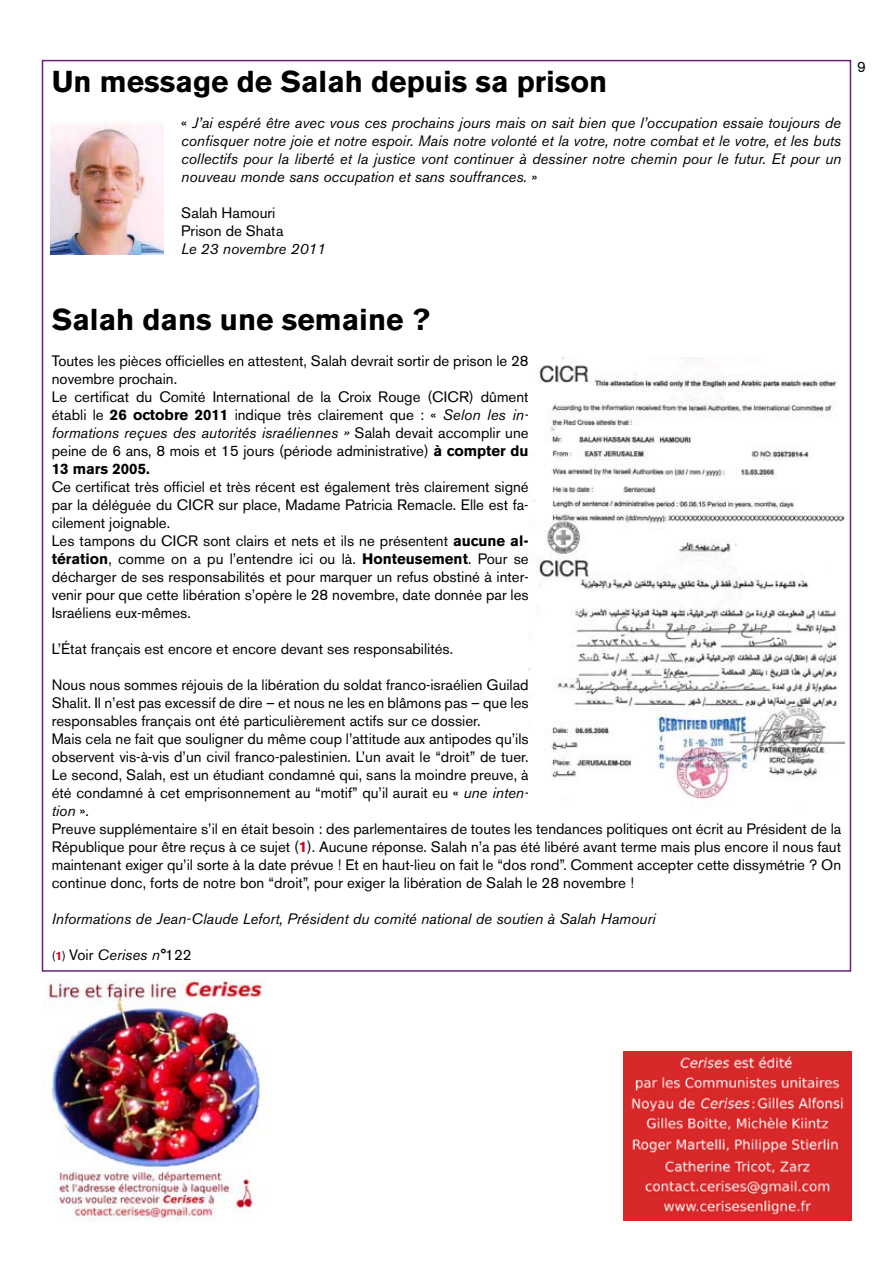
<style>
.page{position:relative;width:893px;height:1263px;background:#fff}
.page>*{position:absolute;margin:0;border:0;box-sizing:border-box;transform-origin:0 0}
.t1{font:700 30px "Akzidenz Grotesk BE";color:#000}
.t2{font:15px/18px "Akzidenz Grotesk BE";color:#000}
.t3{font:italic 15px/18px "Akzidenz Grotesk BE";color:#000;text-align:justify}
.s1{font-style:normal}
.s2{font-weight:700}
.s3{font-style:italic}
.s4{font-weight:700;color:#cd071e}
.s5{font-style:normal;font-size:12px}
.s6{font-weight:700;font-style:normal;font-size:12px;color:#cd071e}
</style>
<div class="page">
<img style="left:51px;top:122px;width:113px;height:132px">
<img style="left:43px;top:980px;width:222px;height:241px">
<img style="left:624px;top:1051px;width:227px;height:170px">
<img style="left:529px;top:357px;width:316px;height:445px">
<h1 class="t1" style="left:52px;top:65px;width:557px">Un message de Salah depuis sa prison</h1>
<p class="t3" style="left:181px;top:114px;width:661px"><span class="s1">«</span> J’ai espéré être avec vous ces prochains jours mais on sait bien que l’occupation essaie toujours de confisquer notre joie et notre espoir. Mais notre volonté et la votre, notre combat et le votre, et les buts collectifs pour la liberté et la justice vont continuer à dessiner notre chemin pour le futur. Et pour un nouveau monde sans occupation et sans souffrances. <span class="s1">»</span></p>
<p class="t2" style="left:181px;top:204px;width:104px">Salah Hamouri<br>Prison de Shata</p>
<p class="t3" style="left:181px;top:240px;width:146px">Le 23 novembre 2011</p>
<p class="t2" style="left:857px;top:58px;width:10px">9</p>
<h1 class="t1" style="left:52px;top:302px;width:380px">Salah dans une semaine ?</h1>
<p class="t2" style="left:52px;top:352px;width:478px">Toutes les pièces officielles en attestent, Salah devrait sortir de prison le 28 novembre prochain.<br>Le certificat du Comité International de la Croix Rouge (CICR) dûment établi le <span class="s2">26 octobre 2011</span> indique très clairement que : « <span class="s3">Selon les in&shy;formations reçues des autorités israéliennes »</span> Salah devait accomplir une peine de 6 ans, 8 mois et 15 jours (période administrative) <span class="s2">à compter du 13 mars 2005.</span></p>
<p class="t2" style="left:52px;top:478px;width:478px">Ce certificat très officiel et très récent est également très clairement signé par la déléguée du CICR sur place, Madame Patricia Remacle. Elle est fa&shy;cilement joignable.<br>Les tampons du CICR sont clairs et nets et ils ne présentent <span class="s2">aucune al&shy;tération</span>, comme on a pu l’entendre ici ou là. <span class="s2">Honteusement</span>. Pour se décharger de ses responsabilités et pour marquer un refus obstiné à inter&shy;venir pour que cette libération s’opère le 28 novembre, date donnée par les Israéliens eux-mêmes.</p>
<p class="t2" style="left:52px;top:640px;width:403px">L’État français est encore et encore devant ses responsabilités.</p>
<p class="t2" style="left:52px;top:676px;width:791px">Nous nous sommes réjouis de la libération du soldat franco-israélien Guilad<br>Shalit. Il n’est pas excessif de dire – et nous ne les en blâmons pas – que les<br>responsables français ont été particulièrement actifs sur ce dossier.<br>Mais cela ne fait que souligner du même coup l’attitude aux antipodes qu’ils<br>observent vis-à-vis d’un civil franco-palestinien. L’un avait le “droit” de tuer.<br>Le second, Salah, est un étudiant condamné qui, sans la moindre preuve, à<br>été condamné à cet emprisonnement au “motif” qu’il aurait eu « <span class="s3">une inten-<br>tion</span> ».<br>Preuve supplémentaire s’il en était besoin : des parlementaires de toutes les tendances politiques ont écrit au Président de la République pour être reçus à ce sujet (<span class="s4">1</span>). Aucune réponse. Salah n’a pas été libéré avant terme mais plus encore il nous faut maintenant exiger qu’il sorte à la date prévue ! Et en haut-lieu on fait le “dos rond”. Comment accepter cette dissymétrie ? On continue donc, forts de notre bon “droit”, pour exiger la libération de Salah le 28 novembre !</p>
<p class="t3" style="left:52px;top:910px;width:605px">Informations de Jean-Claude Lefort, Président du comité national de soutien à Salah Hamouri</p>
<p class="t3" style="left:52px;top:946px;width:141px"><span class="s5">(</span><span class="s6">1</span><span class="s5">)</span> <span class="s1">Voir</span> Cerises n°<span class="s1">122</span></p>
</div>
